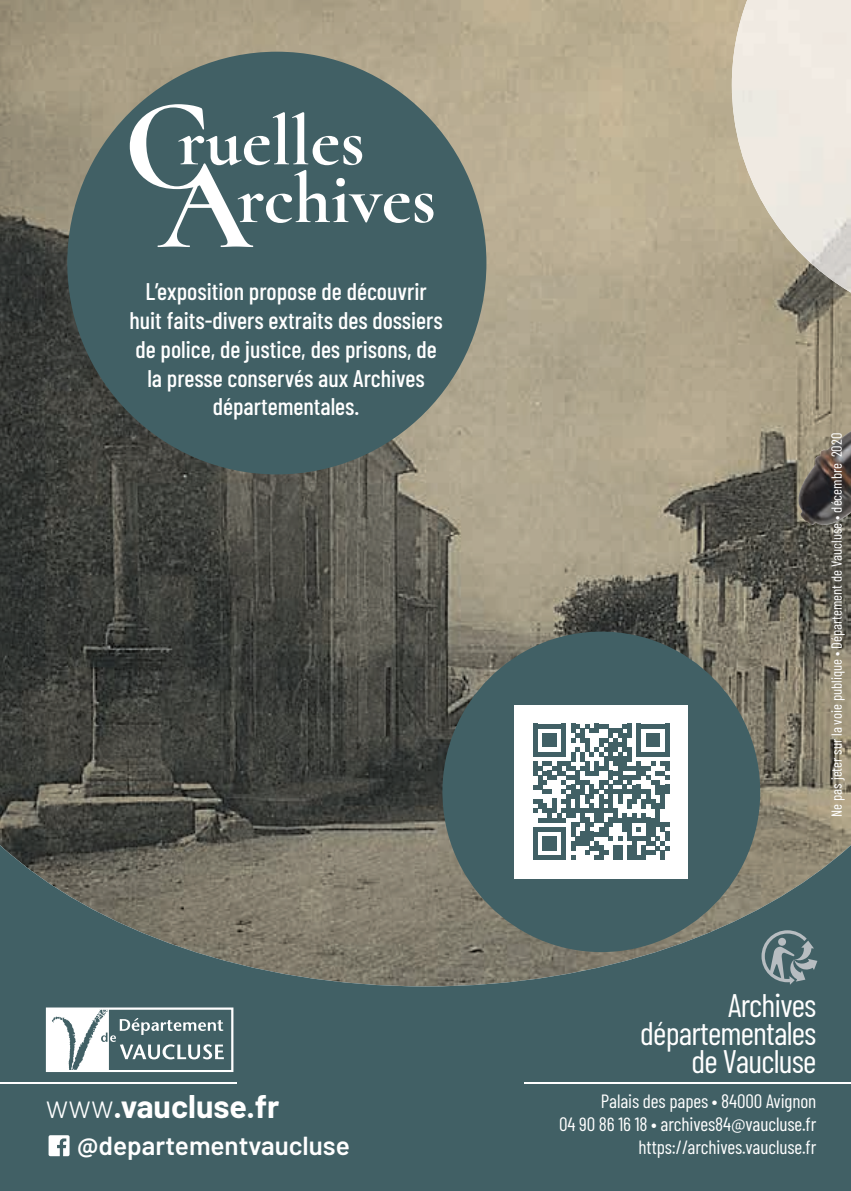
<style>
.page{position:relative;width:851px;height:1191px;background:#fff}
.page>*{position:absolute;margin:0;border:0;box-sizing:border-box;transform-origin:0 0}
.t1{font:700 72px "Cormorant";color:#fff}
.t2{font:32.6px/28px "Barlow Condensed";letter-spacing:-.025em;color:#fff;text-align:right}
.t3{font:700 32px "Barlow";color:#fff}
.t4{font:600 26px "Barlow";color:#fff}
.t5{font:500 24px/28.8px "Barlow Condensed";color:#fff;text-align:center}
.t6{font:19.2px/23px "Barlow Condensed";letter-spacing:-.005em;color:#fff;text-align:right}
.t7{font:14.4px "Barlow Condensed";color:#fff}
.s1{font-weight:300}
</style>
<div class="page">
<img style="left:0;top:0;width:850px;height:845px">
<img style="left:731px;top:0;width:119px;height:292px">
<img style="left:798px;top:431px;width:52px;height:94px">
<svg style="left:0;top:845px;width:850px;height:346px;background:#506666"></svg>
<hr style="left:0;top:1082px;width:237px;height:1px;background:#fff">
<hr style="left:523px;top:1082px;width:327px;height:1px;background:#fff">
<svg style="left:46px;top:1007px;width:187px;height:65px"></svg>
<svg style="left:49px;top:1135px;width:21px;height:21px"></svg>
<div style="left:442px;top:631px;width:318px;height:321px;background:#416065;border-radius:50%"></div>
<div style="left:67px;top:52px;width:419px;height:422px;background:#416065;border-radius:50%"></div>
<div style="left:514px;top:705px;width:174px;height:173px;background:#fff"></div>
<svg style="left:533px;top:723px;width:136px;height:137px"></svg>
<svg style="left:761px;top:930px;width:56px;height:54px;background:#6b8185"></svg>
<svg style="left:130px;top:104px;width:123px;height:143px"></svg>
<h1 class="t1" style="left:178px;top:97px;width:188px">ruelles</h1>
<h1 class="t1" style="left:237px;top:155px;width:200px">rchives</h1>
<p class="t5" style="left:129px;top:275px;width:315px">L’exposition propose de découvrir huit faits-divers extraits des dossiers de police, de justice, des prisons, de la presse conservés aux Archives départementales.</p>
<p class="t7" style="left:826px;top:817px;width:385px;rotate:-90deg">Ne pas jeter sur la voie publique • Département de Vaucluse • décembre 2020</p>
<h3 class="t3" style="left:46px;top:1083px;width:235px"><span class="s1">www</span>.vaucluse.fr</h3>
<h2 class="t2" style="left:640px;top:989px;width:178px">Archives départementales de Vaucluse</h2>
<p class="t6" style="left:559px;top:1087px;width:259px">Palais des papes • 84000 Avignon<br>04 90 86 16 18 • archives84@vaucluse.fr</p>
<p class="t4" style="left:77px;top:1127px;width:274px">@departementvaucluse</p>
<p class="t6" style="left:638px;top:1133px;width:179px">https://archives.vaucluse.fr</p>
</div>
